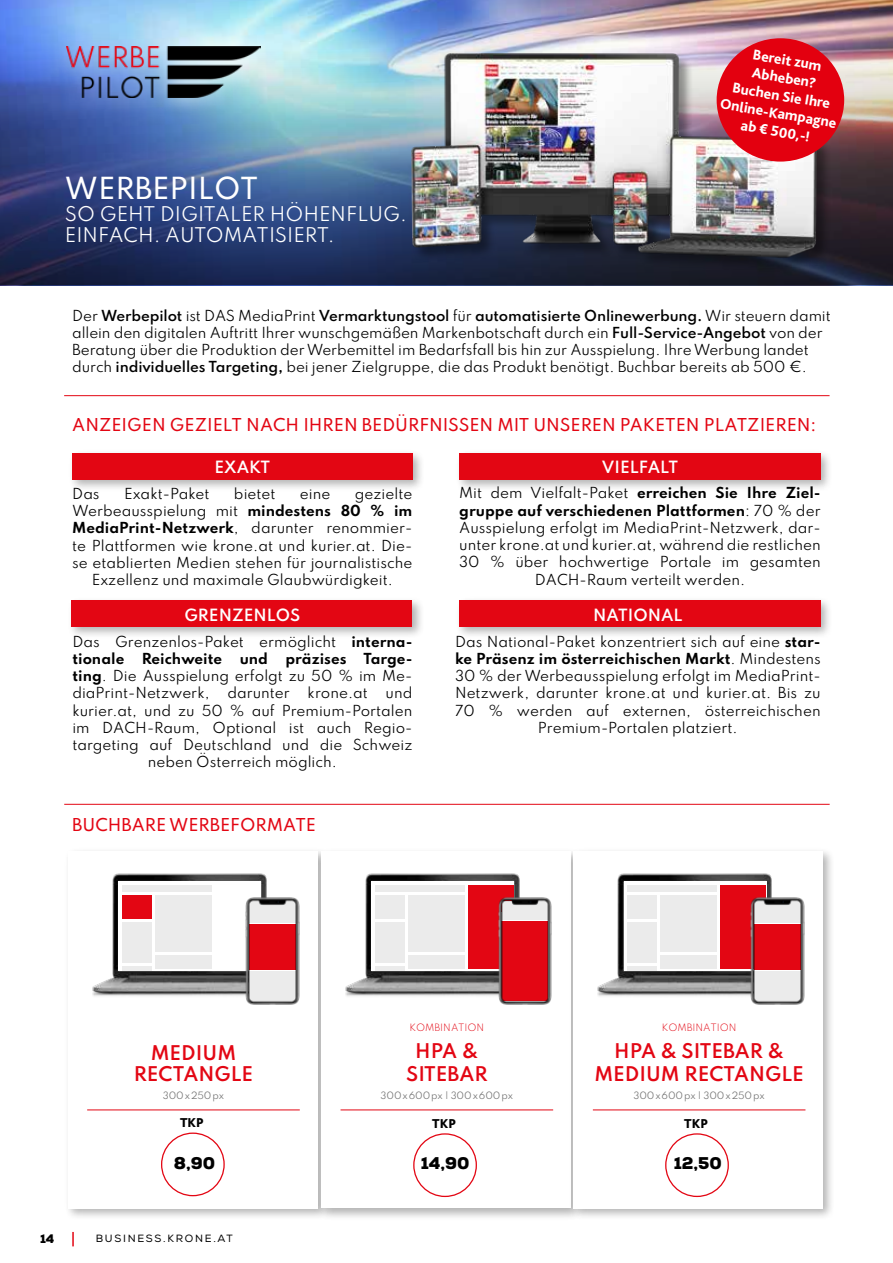
<style>
.page{position:relative;width:893px;height:1263px;background:#fff}
.page>*{position:absolute;margin:0;border:0;box-sizing:border-box;transform-origin:0 0}
.t1{font:500 27px "Spartan";color:#fff}
.t2{font:600 18px/22.5px "Spartan";color:#e30613;text-align:center}
.t3{font:18px/21px "Spartan";color:#fff}
.t4{font:900 16.5px "Nexa";color:#000}
.t5{font:500 15.75px "Spartan";color:#e30613}
.t6{font:800 15px/18px "Bliss Pro";color:#fff;text-align:center}
.t7{font:600 15px "Spartan";color:#fff}
.t8{font:13.5px/17.2px "Spartan";color:#000}
.t9{font:700 13.5px "Spartan";color:#000}
.t10{font:800 13.5px "Bliss Pro";color:#000}
.t11{font:900 12px "Nexa";color:#000}
.t12{font:10.5px "Nexa";letter-spacing:.165em;color:#000}
.t13{font:9px "Spartan";letter-spacing:-.01em;color:#737373}
.t14{font:300 9px "Spartan";color:#e30613}
.s1{font-weight:600}
.s2{font-weight:700}
.s3{font-weight:400}
</style>
<div class="page">
<div style="left:68px;top:596px;width:356px;height:43px;background:#000;opacity:.3"></div>
<div style="left:72px;top:600px;width:340px;height:27px;background:#e30613"></div>
<div style="left:455px;top:596px;width:378px;height:43px;background:#000;opacity:.3"></div>
<div style="left:459px;top:600px;width:361px;height:27px;background:#e30613"></div>
<div style="left:455px;top:450px;width:378px;height:42px;background:#000;opacity:.3"></div>
<div style="left:459px;top:454px;width:361px;height:26px;background:#e30613"></div>
<div style="left:68px;top:449px;width:357px;height:43px;background:#000;opacity:.3"></div>
<div style="left:72px;top:453px;width:340px;height:27px;background:#e30613"></div>
<img style="left:0;top:0;width:893px;height:46px">
<div style="left:65px;top:847px;width:266px;height:374px;background:#000;opacity:.3"></div>
<div style="left:69px;top:851px;width:249px;height:357px;background:#fff"></div>
<div style="left:317px;top:847px;width:266px;height:374px;background:#000;opacity:.3"></div>
<div style="left:321px;top:851px;width:250px;height:357px;background:#fff"></div>
<div style="left:569px;top:847px;width:266px;height:374px;background:#000;opacity:.3"></div>
<div style="left:573px;top:851px;width:250px;height:357px;background:#fff"></div>
<hr style="left:64px;top:395px;width:765px;height:1px;background:#e30613">
<img style="left:0;top:46px;width:893px;height:239px">
<div style="left:49px;top:27px;width:228px;height:89px;background:#fff;opacity:.75"></div>
<img style="left:67px;top:46px;width:194px;height:51px">
<img style="left:355px;top:0;width:517px;height:286px">
<img style="left:92px;top:873px;width:175px;height:123px">
<div style="left:119px;top:881px;width:142px;height:90px;background:#fff"></div>
<div style="left:122px;top:885px;width:90px;height:7px;background:#ebebeb"></div>
<div style="left:122px;top:895px;width:29px;height:24px;background:#e30613"></div>
<div style="left:155px;top:895px;width:57px;height:57px;background:#ebebeb"></div>
<div style="left:122px;top:922px;width:29px;height:40px;background:#ebebeb"></div>
<div style="left:155px;top:955px;width:57px;height:14px;background:#ebebeb"></div>
<div style="left:122px;top:966px;width:29px;height:5px;background:#ebebeb"></div>
<img style="left:245px;top:897px;width:55px;height:107px">
<img style="left:597px;top:873px;width:175px;height:123px">
<div style="left:624px;top:881px;width:142px;height:90px;background:#fff"></div>
<div style="left:628px;top:885px;width:89px;height:7px;background:#ebebeb"></div>
<div style="left:628px;top:895px;width:29px;height:24px;background:#ebebeb"></div>
<div style="left:660px;top:895px;width:57px;height:57px;background:#ebebeb"></div>
<div style="left:628px;top:922px;width:29px;height:40px;background:#ebebeb"></div>
<div style="left:660px;top:955px;width:57px;height:14px;background:#ebebeb"></div>
<div style="left:628px;top:966px;width:29px;height:5px;background:#ebebeb"></div>
<div style="left:720px;top:885px;width:46px;height:84px;background:#e30613"></div>
<img style="left:750px;top:897px;width:55px;height:107px">
<img style="left:345px;top:873px;width:175px;height:123px">
<div style="left:372px;top:881px;width:142px;height:90px;background:#fff"></div>
<div style="left:375px;top:885px;width:90px;height:7px;background:#ebebeb"></div>
<div style="left:375px;top:895px;width:30px;height:24px;background:#ebebeb"></div>
<div style="left:408px;top:895px;width:57px;height:57px;background:#ebebeb"></div>
<div style="left:375px;top:922px;width:30px;height:40px;background:#ebebeb"></div>
<div style="left:408px;top:955px;width:57px;height:14px;background:#ebebeb"></div>
<div style="left:375px;top:966px;width:30px;height:5px;background:#ebebeb"></div>
<div style="left:468px;top:885px;width:46px;height:84px;background:#e30613"></div>
<img style="left:498px;top:897px;width:54px;height:107px">
<hr style="left:87px;top:1110px;width:213px;height:1px;background:#e30613">
<hr style="left:341px;top:1110px;width:212px;height:1px;background:#e30613">
<hr style="left:593px;top:1110px;width:212px;height:1px;background:#e30613">
<div style="left:161px;top:1132px;width:64px;height:64px;border:1px solid #e30613;border-radius:50%"></div>
<div style="left:413px;top:1133px;width:64px;height:64px;border:1px solid #e30613;border-radius:50%"></div>
<div style="left:665px;top:1133px;width:64px;height:64px;border:1px solid #e30613;border-radius:50%"></div>
<hr style="left:64px;top:804px;width:766px;height:1px;background:#e30613">
<div style="left:717px;top:38px;width:127px;height:124px;background:#e3000f;border-radius:50%"></div>
<svg style="left:72px;top:1232px;width:2px;height:14px"></svg>
<h1 class="t1" style="left:65px;top:167px;width:195px">WERBEPILOT</h1>
<h2 class="t3" style="left:65px;top:203px;width:343px">SO GEHT DIGITALER HÖHENFLUG.<br>EINFACH. AUTOMATISIERT.</h2>
<p class="t6" style="left:731px;top:41px;width:119px;rotate:10deg">Bereit zum<br>Abheben?<br>Buchen Sie Ihre<br>Online-Kampagne ab € 500,-!</p>
<p class="t8" style="left:72px;top:306px;width:760px">Der <span class="s1">Werbepilot</span> ist DAS MediaPrint <span class="s1">Vermarktungstool</span> für <span class="s1">automatisierte Onlinewerbung.</span> Wir steuern damit allein den digitalen Auftritt Ihrer wunschgemäßen Markenbotschaft durch ein <span class="s1">Full-Service-Angebot</span> von der Beratung über die Produktion der Werbemittel im Bedarfsfall bis hin zur Ausspielung. Ihre Werbung landet durch <span class="s1">individuelles Targeting,</span> bei jener Zielgruppe, die das Produkt benötigt. Buchbar bereits ab 500 €.</p>
<p class="t5" style="left:72px;top:413px;width:746px">ANZEIGEN GEZIELT NACH IHREN BEDÜRFNISSEN MIT UNSEREN PAKETEN PLATZIEREN:</p>
<p class="t7" style="left:215px;top:456px;width:57px">EXAKT</p>
<p class="t8" style="left:72px;top:484px;width:29px">Das</p>
<p class="t8" style="left:124px;top:484px;width:87px">Exakt-Paket</p>
<p class="t8" style="left:234px;top:484px;width:43px">bietet</p>
<p class="t8" style="left:300px;top:484px;width:32px">eine</p>
<p class="t8" style="left:355px;top:484px;width:59px">gezielte</p>
<p class="t8" style="left:72px;top:501px;width:342px">Werbeausspielung mit <span class="s2">mindestens 80 % im</span></p>
<p class="t9" style="left:72px;top:517px;width:342px">MediaPrint-Netzwerk<span class="s3">, darunter renommier-</span></p>
<p class="t8" style="left:72px;top:536px;width:342px">te Plattformen wie krone.at und kurier.at. Die-</p>
<p class="t8" style="left:72px;top:553px;width:342px">se etablierten Medien stehen für journalistische</p>
<p class="t8" style="left:92px;top:571px;width:303px">Exzellenz und maximale Glaubwürdigkeit.</p>
<p class="t7" style="left:602px;top:455px;width:78px">VIELFALT</p>
<p class="t8" style="left:459px;top:484px;width:363px;text-align:center">Mit dem Vielfalt-Paket <span class="s2">erreichen Sie Ihre Ziel&shy;gruppe auf verschiedenen Plattformen</span>: 70 % der Ausspielung erfolgt im MediaPrint-Netzwerk, dar&shy;unter krone.at und kurier.at, während die restlichen 30 % über hochwertige Portale im gesamten DACH-Raum verteilt werden.</p>
<p class="t7" style="left:593px;top:603px;width:91px">NATIONAL</p>
<p class="t8" style="left:455px;top:632px;width:367px;text-align:center">Das National-Paket konzentriert sich auf eine <span class="s2">star&shy;ke Präsenz im österreichischen Markt</span>. Mindestens 30 % der Werbeausspielung erfolgt im MediaPrint-Netzwerk, darunter krone.at und kurier.at. Bis zu 70 % werden auf externen, österreichischen Premium-Portalen platziert.</p>
<p class="t7" style="left:184px;top:603px;width:118px">GRENZENLOS</p>
<p class="t8" style="left:72px;top:632px;width:342px">Das Grenzenlos-Paket ermöglicht <span class="s2">interna&shy;tionale</span></p>
<p class="t9" style="left:142px;top:648px;width:82px">Reichweite</p>
<p class="t9" style="left:240px;top:648px;width:30px">und</p>
<p class="t8" style="left:72px;top:649px;width:342px;text-align:justify;text-indent:213px"><span class="s2">präzises Targe&shy;ting</span>. Die Ausspielung erfolgt zu 50 % im Me&shy;diaPrint-Netzwerk,</p>
<p class="t8" style="left:227px;top:684px;width:64px">darunter</p>
<p class="t8" style="left:308px;top:684px;width:62px">krone.at</p>
<p class="t8" style="left:386px;top:684px;width:28px">und</p>
<p class="t8" style="left:72px;top:701px;width:342px">kurier.at, und zu 50 % auf Premium-Portalen</p>
<p class="t8" style="left:72px;top:718px;width:342px">im DACH-Raum, Optional ist auch Regio-</p>
<p class="t8" style="left:72px;top:736px;width:342px">targeting auf Deutschland und die Schweiz</p>
<p class="t8" style="left:148px;top:753px;width:191px">neben Österreich möglich.</p>
<p class="t5" style="left:72px;top:813px;width:245px">BUCHBARE WERBEFORMATE</p>
<h2 class="t2" style="left:134px;top:1041px;width:121px;line-height:21px">MEDIUM<br>RECTANGLE</h2>
<p class="t14" style="left:409px;top:1021px;width:76px">KOMBINATION</p>
<h2 class="t2" style="left:406px;top:1039px;width:83px">HPA &amp;<br>SITEBAR</h2>
<p class="t14" style="left:662px;top:1021px;width:76px">KOMBINATION</p>
<h2 class="t2" style="left:594px;top:1039px;width:211px">HPA &amp; SITEBAR &amp;<br>MEDIUM RECTANGLE</h2>
<p class="t13" style="left:163px;top:1089px;width:63px">300x250px</p>
<p class="t13" style="left:381px;top:1089px;width:134px">300x600px | 300x600px</p>
<p class="t13" style="left:633px;top:1089px;width:133px">300x600px | 300x250px</p>
<p class="t10" style="left:180px;top:1114px;width:26px">TKP</p>
<p class="t4" style="left:174px;top:1152px;width:43px">8,90</p>
<p class="t10" style="left:432px;top:1115px;width:26px">TKP</p>
<p class="t4" style="left:421px;top:1152px;width:50px">14,90</p>
<p class="t10" style="left:684px;top:1115px;width:26px">TKP</p>
<p class="t4" style="left:674px;top:1152px;width:50px">12,50</p>
<p class="t11" style="left:40px;top:1230px;width:16px">14</p>
<p class="t12" style="left:96px;top:1232px;width:139px">BUSINESS.KRONE.AT</p>
</div>
